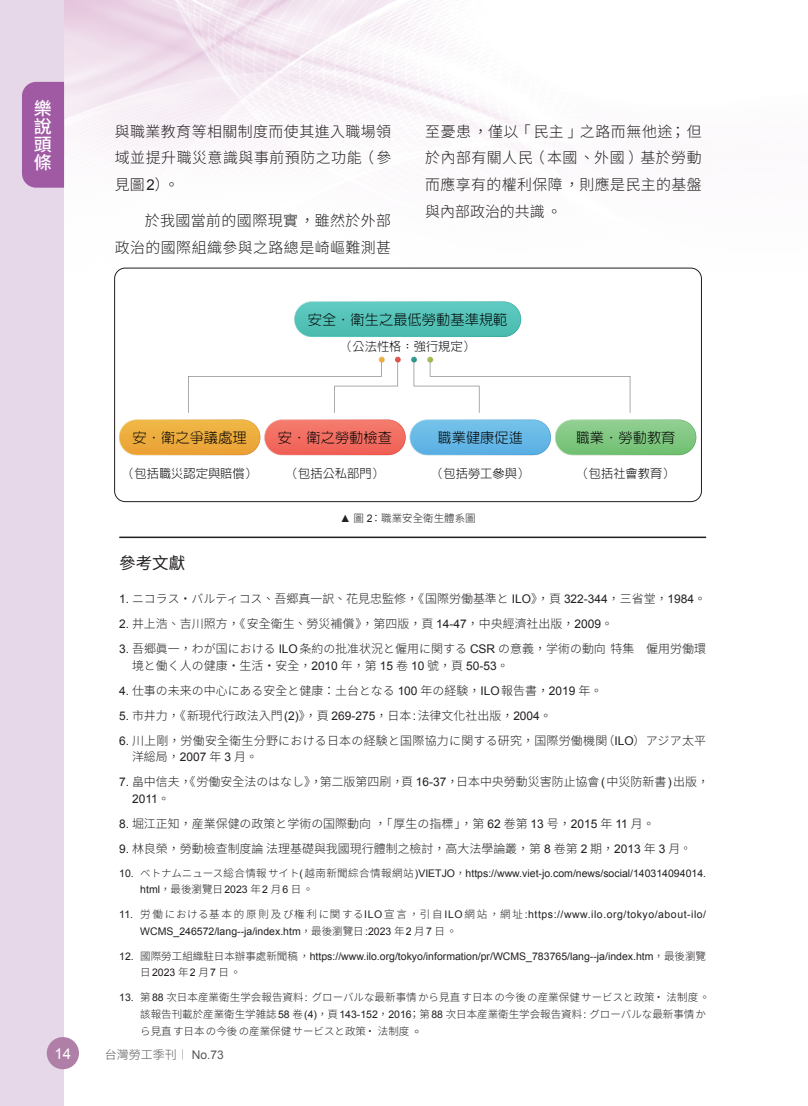
<style>
.page{position:relative;width:808px;height:1106px;background:#fff}
.page>*{position:absolute;margin:0;border:0;box-sizing:border-box;transform-origin:0 0}
.t1{font:500 18px/18px "Noto Sans CJ Ktc";color:#fff;text-align:justify}
.參考文獻標題{font:16.5px "Noto Sans CJ Ktc";color:#231f20}
.段落樣式2{font:300 15px/26.8px "Noto Sans CJ Ktc";letter-spacing:.03em;color:#231f20;text-align:justify}
.t2{font:15px "Arial";color:#fff}
.t3{font:300 14.25px "AR Hei B5";color:#030303}
.t4{font:300 12.3px "AR Hei B5";color:#030303}
.t5{font:300 12px/16.5px "Noto Sans CJ Ktc";color:#231f20}
.t6{font:300 12px/16.5px "Noto Sans CJ Ktc";letter-spacing:.02em;color:#231f20}
.t7{font:300 12px "Noto Sans CJ Ktc";color:#57585a}
.t8{font:10.5px/16.5px "Arial";color:#231f20}
.段落樣式4{font:300 10.5px/16.8px "Noto Sans CJ Ktc";color:#231f20}
.t9{font:10.5px/16.5px "Arial";letter-spacing:.05em;color:#231f20}
.s1{font-family:"Arial";font-weight:400}
.s2{font-size:10.5px}
.s3{font-family:"Noto Sans CJ Ktc";font-weight:300}
.s4{font-size:12px}
.s5{font-family:"Adobe Ming Std"}
</style>
<div class="page">
<img style="left:64px;top:0;width:638px;height:275px">
<div style="left:0;top:0;width:64px;height:1106px;background:#e6d7e9"></div>
<div style="left:22px;top:82px;width:42px;height:106px;background:#a05aa4"></div>
<div style="left:47px;top:1037px;width:32px;height:32px;background:#b07fa7;border-radius:50%"></div>
<hr style="left:119px;top:536px;width:587px;height:2px;background:#231f20">
<svg style="left:411px;top:356px;width:219px;height:57px"></svg>
<svg style="left:188px;top:356px;width:213px;height:57px"></svg>
<div style="left:294px;top:301px;width:227px;height:36px;background:#55c3b9;border-radius:18px"></div>
<svg style="left:119px;top:419px;width:578px;height:37px;background:#b9af8f"></svg>
<div style="left:114px;top:268px;width:588px;height:234px;border:1px solid #231f20;border-radius:11px"></div>
<h1 class="t1" style="left:34px;top:99px;width:19px">樂說頭條</h1>
<p class="段落樣式2" style="left:115px;top:118px;width:278px">與職業教育等相關制度而使其進入職場領域並提升職災意識與事前預防之功能（參見圖<span class="s1">2</span>）。</p>
<p class="段落樣式2" style="left:115px;top:207px;width:278px;text-align:right">於我國當前的國際現實，雖然於外部<br>政治的國際組織參與之路總是崎嶇難測甚</p>
<p class="段落樣式2" style="left:425px;top:118px;width:278px">至憂患，僅以「民主」之路而無他途；但於內部有關人民（本國、外國）基於勞動而應享有的權利保障，則應是民主的基盤與內部政治的共識。</p>
<p class="t3" style="left:308px;top:312px;width:201px">安全．衛生之最低勞動基準規範</p>
<p class="t4" style="left:340px;top:340px;width:136px">（公法性格：強行規定）</p>
<p class="t3" style="left:133px;top:430px;width:116px">安．衛之爭議處理</p>
<p class="t3" style="left:278px;top:430px;width:116px">安．衛之勞動檢查</p>
<p class="t3" style="left:437px;top:430px;width:87px">職業健康促進</p>
<p class="t3" style="left:576px;top:430px;width:101px">職業．勞動教育</p>
<p class="t4" style="left:122px;top:467px;width:136px">（包括職災認定與賠償）</p>
<p class="t4" style="left:286px;top:467px;width:100px">（包括公私部門）</p>
<p class="t4" style="left:431px;top:467px;width:100px">（包括勞工參與）</p>
<p class="t4" style="left:577px;top:467px;width:100px">（包括社會教育）</p>
<p class="段落樣式4" style="left:340px;top:510px;width:137px"><span class="s1">▲</span> 圖 <span class="s1">2</span>：職業安全衛生體系圖</p>
<p class="參考文獻標題" style="left:119px;top:553px;width:67px">參考文獻</p>
<p class="t5" style="left:119px;top:591px;width:588px"><span class="s1">1.</span> ニコラス・バルティコス、吾郷真一訳、花見忠監修，《国際労働基準と <span class="s1">ILO</span>》，頁 <span class="s1">322-344</span>，三省堂，<span class="s1">1984</span>。</p>
<p class="t5" style="left:119px;top:616px;width:495px"><span class="s1">2.</span> 井上浩、吉川照方，《安全衛生、勞災補償》，第四版，頁 <span class="s1">14-47</span>，中央經濟社出版，<span class="s1">2009</span>。</p>
<p class="t5" style="left:132px;top:641px;width:575px;text-indent:-13px"><span class="s1">3.</span> 吾郷眞一，わが国における <span class="s1">ILO</span>条約の批准状況と僱用に関する <span class="s1">CSR</span> の意義，学術の動向特集　僱用労働環境と働く人の健康・生活・安全，<span class="s1">2010</span> 年，第 <span class="s1">15</span> 卷 <span class="s1">10</span> 號，頁 <span class="s1">50-53</span>。</p>
<p class="t5" style="left:119px;top:682px;width:485px"><span class="s1">4.</span> 仕事の未来の中心にある安全と健康：土台となる <span class="s1">100</span> 年の経験，<span class="s1">ILO</span>報告書，<span class="s1">2019</span> 年。</p>
<p class="t5" style="left:119px;top:707px;width:434px"><span class="s1">5.</span> 市井力，《新現代行政法入門<span class="s1">(2)</span>》，頁 <span class="s1">269-275</span>，日本<span class="s1">:</span>法律文化社出版，<span class="s1">2004</span>。</p>
<p class="t6" style="left:132px;top:732px;width:576px;text-indent:-13px"><span class="s1">6.</span> 川上剛，労働安全衛生分野における日本の経験と国際協力に関する研究，国際労働機関（<span class="s1">ILO</span>）アジア太平洋総局，<span class="s1">2007</span> 年 <span class="s1">3</span> 月。</p>
<p class="t5" style="left:132px;top:774px;width:579px;text-indent:-13px"><span class="s1">7.</span> 畠中信夫，《労働安全法のはなし》，第二版第四刷，頁 <span class="s1">16-37</span>，日本中央勞動災害防止協會<span class="s1">(</span>中災防新書<span class="s1">)</span>出版，<br><span class="s1">2011</span>。</p>
<p class="t5" style="left:119px;top:815px;width:537px"><span class="s1">8.</span> 堀江正知，産業保健の政策と学術の国際動向，「厚生の指標」，第 <span class="s1">62</span> 巻第 <span class="s1">13</span> 号，<span class="s1">2015</span> 年 <span class="s1">11</span> 月。</p>
<p class="t5" style="left:119px;top:840px;width:573px"><span class="s1">9.</span> 林良榮，勞動檢查制度論 法理基礎與我國現行體制之檢討，高大法學論叢，第 <span class="s1">8</span> 卷第 <span class="s1">2</span> 期，<span class="s1">2013</span> 年 <span class="s1">3</span> 月<span class="s2">。</span></p>
<p class="t8" style="left:140px;top:865px;width:567px;text-indent:-21px">10. <span class="s3">ベトナムニュース総合情報サイト</span>(<span class="s3">越南新聞綜合情報網站</span>)VIETJO<span class="s3">，</span>https://www.viet-jo.com/news/social/140314094014. html<span class="s3">，最後瀏覽日</span>2023 <span class="s3">年</span>2 <span class="s3">月</span>6 <span class="s3">日。</span></p>
<p class="t9" style="left:140px;top:906px;width:567px;text-indent:-21px">11. <span class="s3">労働における基本的原則及び権利に関する</span>ILO <span class="s3">宣言，引自</span> ILO <span class="s3">網站，網址</span> :https://www.ilo.org/tokyo/about-ilo/<br>WCMS_246572/lang--ja/index.htm<span class="s3">，最後瀏覽日</span>:2023 <span class="s3">年</span>2 <span class="s3">月</span>7 <span class="s3">日。</span></p>
<p class="t8" style="left:140px;top:948px;width:567px;text-indent:-21px">12. <span class="s3">國際勞工組織駐日本辦事處新聞稿，</span>https://www.ilo.org/tokyo/information/pr/WCMS_783765/lang--ja/index.htm<span class="s3">，最後瀏覽日</span>2023 <span class="s3">年</span>2 <span class="s3">月</span>7 <span class="s3">日。</span></p>
<p class="段落樣式4" style="left:140px;top:989px;width:571px;text-indent:-21px"><span class="s1">13.</span> 第<span class="s1">88</span> 次日本産業衛生学会報告資料<span class="s1">:</span> グローバルな最新事情から見直す日本の今後の産業保健サービスと政策・法制度。該報告刊載於産業衛生学雑誌<span class="s1">58</span> 卷<span class="s1">(4)</span>，頁<span class="s1">143-152</span>，<span class="s1">2016</span>；第<span class="s1">88</span> 次日本産業衛生学会報告資料<span class="s1">:</span> グローバルな最新事情から見直す日本の今後の産業保健サービスと政策・法制度<span class="s4">。</span></p>
<p class="t2" style="left:54px;top:1043px;width:18px">14</p>
<p class="t7" style="left:105px;top:1047px;width:121px">台灣勞工季刊<span class="s5">｜</span> <span class="s1">No.73</span></p>
</div>
